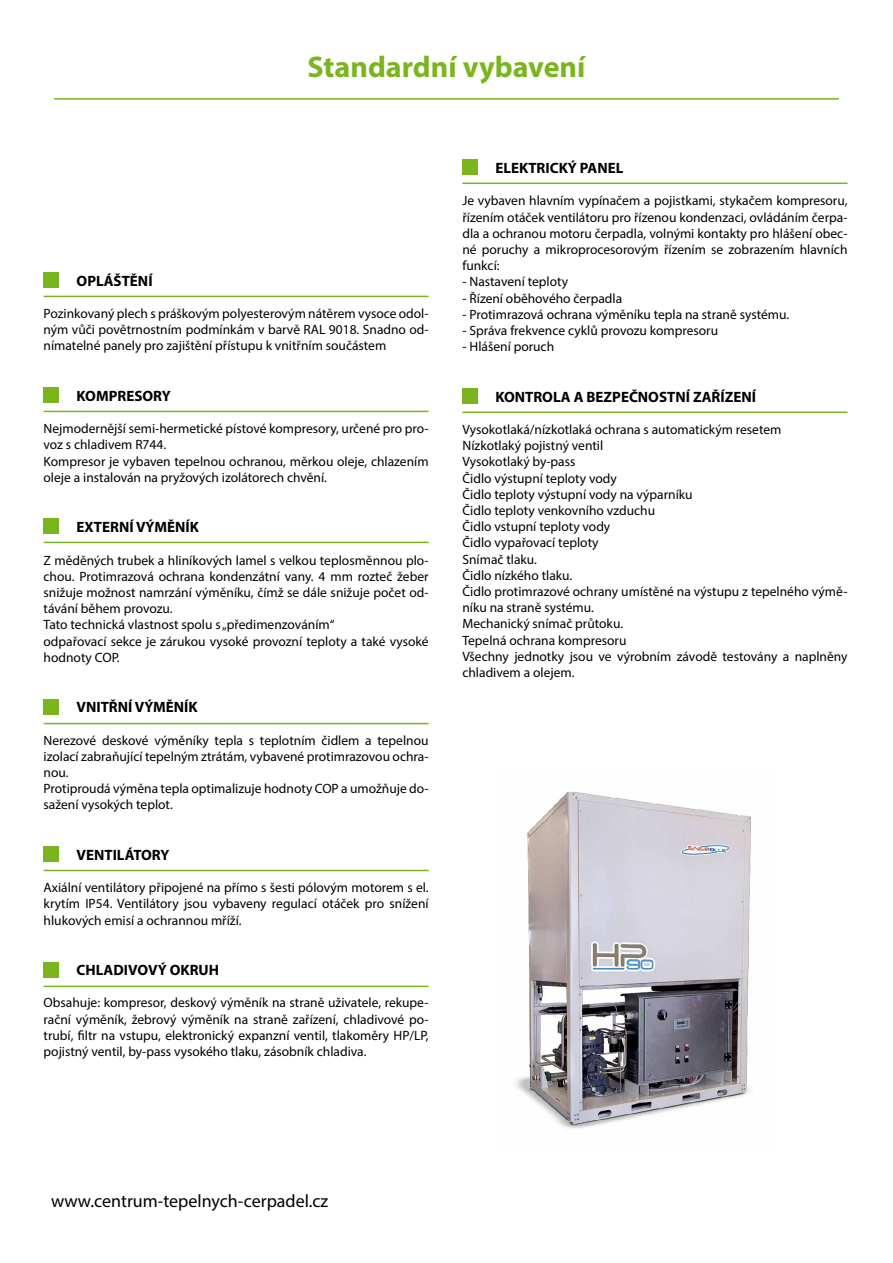
<style>
.page{position:relative;width:893px;height:1263px;background:#fff}
.page>*{position:absolute;margin:0;border:0;box-sizing:border-box;transform-origin:0 0}
.t1{font:700 30px "Myriad Pro";color:#7ab51d}
.t2{font:18px "Myriad Pro";color:#000}
.t3{font:700 15px "Myriad Pro";color:#000}
.t4{font:13.5px/16.2px "Myriad Pro";color:#000;text-align:justify}
</style>
<div class="page">
<hr style="left:54px;top:98px;width:785px;height:2px;background:#7ab51d">
<div style="left:44px;top:272px;width:15px;height:16px;background:#7ab51d"></div>
<div style="left:462px;top:159px;width:16px;height:16px;background:#7ab51d"></div>
<div style="left:462px;top:388px;width:16px;height:15px;background:#7ab51d"></div>
<div style="left:44px;top:387px;width:15px;height:16px;background:#7ab51d"></div>
<div style="left:44px;top:518px;width:15px;height:16px;background:#7ab51d"></div>
<div style="left:44px;top:699px;width:15px;height:16px;background:#7ab51d"></div>
<div style="left:44px;top:846px;width:15px;height:16px;background:#7ab51d"></div>
<div style="left:44px;top:962px;width:15px;height:16px;background:#7ab51d"></div>
<hr style="left:44px;top:296px;width:385px;height:1px;background:#7ab51d">
<hr style="left:462px;top:183px;width:385px;height:1px;background:#7ab51d">
<hr style="left:462px;top:411px;width:385px;height:2px;background:#7ab51d">
<hr style="left:44px;top:411px;width:385px;height:1px;background:#7ab51d">
<hr style="left:44px;top:542px;width:385px;height:1px;background:#7ab51d">
<hr style="left:44px;top:723px;width:385px;height:1px;background:#7ab51d">
<hr style="left:44px;top:870px;width:385px;height:1px;background:#7ab51d">
<hr style="left:44px;top:985px;width:385px;height:2px;background:#7ab51d">
<img style="left:516px;top:791px;width:235px;height:338px">
<h1 class="t1" style="left:308px;top:47px;width:279px">Standardní vybavení</h1>
<p class="t3" style="left:77px;top:271px;width:78px">OPLÁŠTĚNÍ</p>
<p class="t4" style="left:44px;top:305px;width:387px">Pozinkovaný plech s práškovým polyesterovým nátěrem vysoce odol&shy;ným vůči povětrnostním podmínkám v barvě RAL 9018. Snadno od&shy;nímatelné panely pro zajištění přístupu k vnitřním součástem</p>
<p class="t3" style="left:77px;top:386px;width:96px">KOMPRESORY</p>
<p class="t4" style="left:44px;top:420px;width:387px;text-align:left">Nejmodernější semi-hermetické pístové kompresory, určené pro pro&shy;voz s chladivem R744.<br>Kompresor je vybaven tepelnou ochranou, měrkou oleje, chlazením oleje a instalován na pryžových izolátorech chvění.</p>
<p class="t3" style="left:77px;top:517px;width:124px">EXTERNÍ VÝMĚNÍK</p>
<p class="t4" style="left:44px;top:552px;width:387px;text-align:left">Z měděných trubek a hliníkových lamel s velkou teplosměnnou plo&shy;chou. Protimrazová ochrana kondenzátní vany. 4 mm rozteč žeber snižuje možnost namrzání výměníku, čímž se dále snižuje počet od&shy;távání během provozu.<br>Tato technická vlastnost spolu s „předimenzováním“<br>odpařovací sekce je zárukou vysoké provozní teploty a také vysoké hodnoty COP.</p>
<p class="t3" style="left:77px;top:697px;width:123px">VNITŘNÍ VÝMĚNÍK</p>
<p class="t4" style="left:44px;top:732px;width:387px;text-align:left">Nerezové deskové výměníky tepla s teplotním čidlem a tepelnou izolací zabraňující tepelným ztrátám, vybavené protimrazovou ochra&shy;nou.<br>Protiproudá výměna tepla optimalizuje hodnoty COP a umožňuje do&shy;sažení vysokých teplot.</p>
<p class="t3" style="left:77px;top:845px;width:94px">VENTILÁTORY</p>
<p class="t4" style="left:44px;top:879px;width:387px">Axiální ventilátory připojené na přímo s šesti pólovým motorem s el. krytím IP54. Ventilátory jsou vybaveny regulací otáček pro snížení hlukových emisí a ochrannou mříží.</p>
<p class="t3" style="left:77px;top:960px;width:144px">CHLADIVOVÝ OKRUH</p>
<p class="t4" style="left:44px;top:994px;width:387px">Obsahuje: kompresor, deskový výměník na straně uživatele, rekupe&shy;rační výměník, žebrový výměník na straně zařízení, chladivové po&shy;trubí, filtr na vstupu, elektronický expanzní ventil, tlakoměry HP/LP, pojistný ventil, by-pass vysokého tlaku, zásobník chladiva.</p>
<p class="t3" style="left:495px;top:158px;width:130px">ELEKTRICKÝ PANEL</p>
<p class="t4" style="left:462px;top:193px;width:387px">Je vybaven hlavním vypínačem a pojistkami, stykačem kompresoru, řízením otáček ventilátoru pro řízenou kondenzaci, ovládáním čerpa&shy;dla a ochranou motoru čerpadla, volnými kontakty pro hlášení obec&shy;né poruchy a mikroprocesorovým řízením se zobrazením hlavních funkcí:</p>
<p class="t4" style="left:462px;top:274px;width:107px">- Nastavení teploty</p>
<p class="t4" style="left:462px;top:290px;width:161px">- Řízení oběhového čerpadla</p>
<p class="t4" style="left:462px;top:306px;width:328px">- Protimrazová ochrana výměníku tepla na straně systému.</p>
<p class="t4" style="left:462px;top:322px;width:257px">- Správa frekvence cyklů provozu kompresoru</p>
<p class="t4" style="left:462px;top:338px;width:93px">- Hlášení poruch</p>
<p class="t3" style="left:495px;top:387px;width:262px">KONTROLA A BEZPEČNOSTNÍ ZAŘÍZENÍ</p>
<p class="t4" style="left:462px;top:421px;width:387px;text-align:left">Vysokotlaká/nízkotlaká ochrana s automatickým resetem<br>Nízkotlaký pojistný ventil<br>Vysokotlaký by-pass<br>Čidlo výstupní teploty vody<br>Čidlo teploty výstupní vody na výparníku<br>Čidlo teploty venkovního vzduchu<br>Čidlo vstupní teploty vody<br>Čidlo vypařovací teploty<br>Snímač tlaku.<br>Čidlo nízkého tlaku.<br>Čidlo protimrazové ochrany umístěné na výstupu z tepelného výmě&shy;níku na straně systému.<br>Mechanický snímač průtoku.<br>Tepelná ochrana kompresoru<br>Všechny jednotky jsou ve výrobním závodě testovány a naplněny chladivem a olejem.</p>
<h2 class="t2" style="left:51px;top:1189px;width:279px">www.centrum-tepelnych-cerpadel.cz</h2>
</div>
